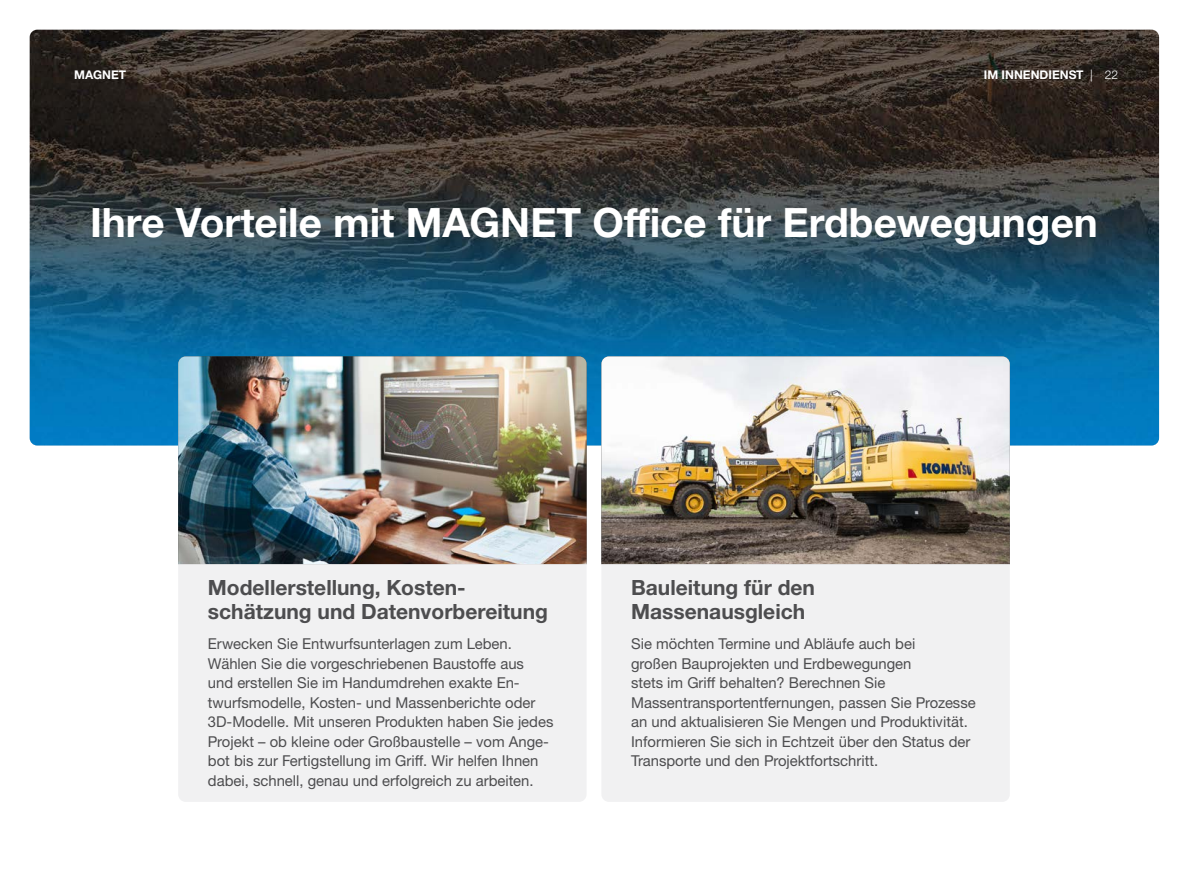
<style>
.page{position:relative;width:1188px;height:891px;background:#fff}
.page>*{position:absolute;margin:0;border:0;box-sizing:border-box;transform-origin:0 0}
.t1{font:700 40.5px "Helvetica Neue LTW1 G";color:#fff}
.t2{font:700 21px/24px "Helvetica Neue LTW1 G";color:#4d4d4f}
.t3{font:15px/19.5px "Helvetica Neue LTW1 G";color:#4d4d4f}
.t4{font:700 12px "Helvetica Neue LTW1 G";color:#fff}
.s1{font-weight:300}
</style>
<div class="page">
<img style="left:30px;top:30px;width:1129px;height:416px">
<img style="left:601px;top:356px;width:409px;height:208px">
<img style="left:178px;top:356px;width:409px;height:208px">
<div style="left:601px;top:564px;width:409px;height:238px;background:#f1f1f2"></div>
<div style="left:178px;top:564px;width:409px;height:238px;background:#f1f1f2"></div>
<p class="t4" style="left:74px;top:67px;width:53px">MAGNET</p>
<p class="t4" style="left:984px;top:67px;width:136px">Im Innendienst <span class="s1">| 22</span></p>
<h1 class="t1" style="left:90px;top:197px;width:1009px">Ihre Vorteile mit MAGN ET Office für Erdbewegungen</h1>
<h2 class="t2" style="left:208px;top:576px;width:342px">Modellerstellung, Kosten&shy;schätzung und Datenvorbereitung</h2>
<p class="t3" style="left:208px;top:634px;width:347px">Erwecken Sie Entwurfsunterlagen zum Leben.<br>Wählen Sie die vorgeschriebenen Baustoffe aus<br>und erstellen Sie im Handumdrehen exakte En&shy;twurfsmodelle, Kosten- und Massenberichte oder 3D-Modelle. Mit unseren Produkten haben Sie jedes Projekt – ob kleine oder Großbaustelle – vom Ange&shy;bot bis zur Fertigstellung im Griff. Wir helfen Ihnen dabei, schnell, genau und erfolgreich zu arbeiten.</p>
<h2 class="t2" style="left:631px;top:576px;width:185px">Bauleitung für den<br>Massenausgleich</h2>
<p class="t3" style="left:631px;top:634px;width:346px">Sie möchten Termine und Abläufe auch bei<br>großen Bauprojekten und Erdbewegungen<br>stets im Griff behalten? Berechnen Sie Massentransportentfernungen, passen Sie Prozesse an und aktualisieren Sie Mengen und Produktivität.<br>Informieren Sie sich in Echtzeit über den Status der Transporte und den Projektfortschritt.</p>
</div>
